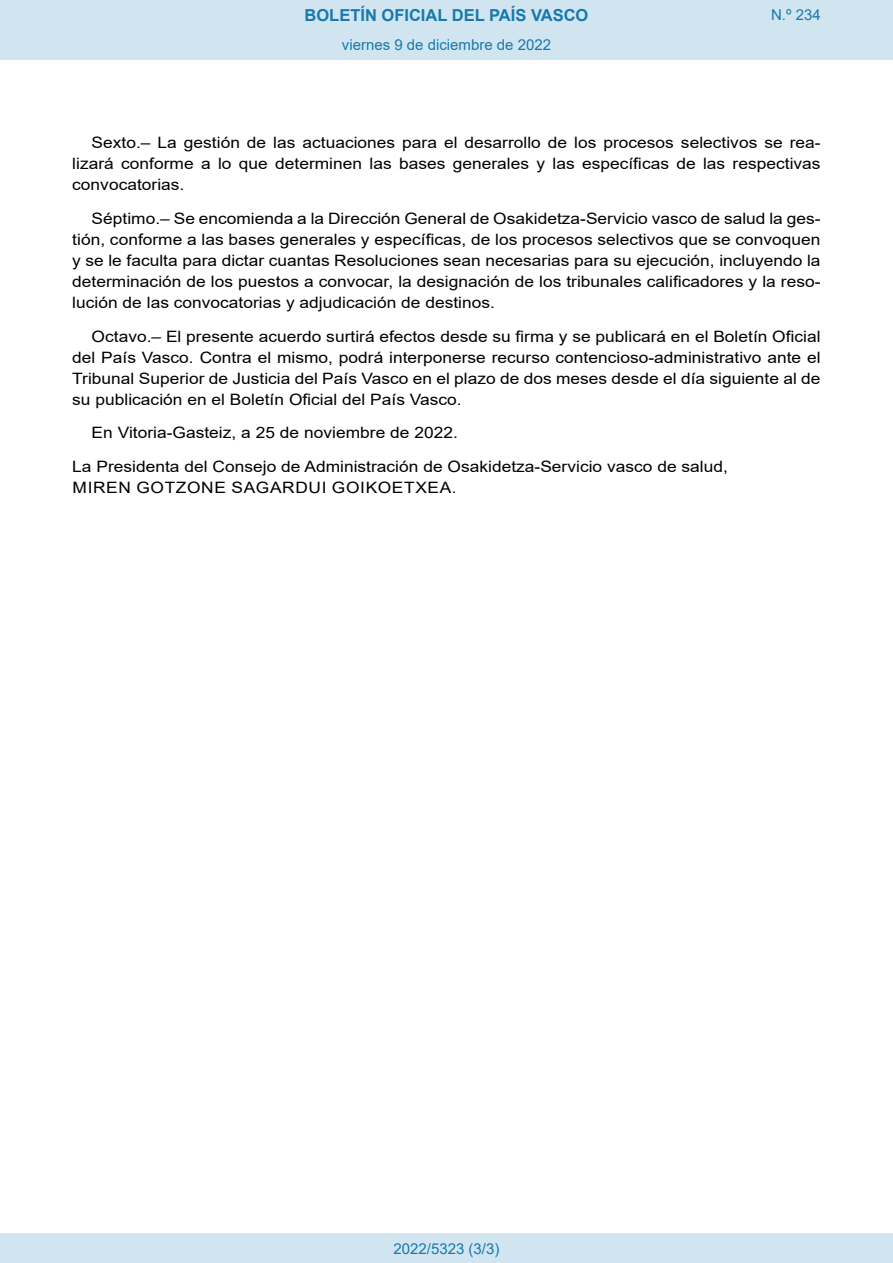
<style>
.page{position:relative;width:893px;height:1263px;background:#fff}
.page>*{position:absolute;margin:0;border:0;box-sizing:border-box;transform-origin:0 0}
.t1{font:700 16.5px "Arial";color:#1879ad}
.BOPVDetalle{font:15.6px/21px "Arial";color:#000;text-align:justify;scale:1.11 1}
.BOPVFirmaPuesto{font:15.6px "Arial";color:#000;scale:1.11 1}
.BOPVFirmaLugFec{font:15.6px "Arial";color:#000;scale:1.11 1}
.BOPVFirmaNombre{font:15.6px "Arial";letter-spacing:.035em;color:#000;scale:1.11 1}
.Paginacion_Centro{font:15px "Arial";color:#1879ad}
</style>
<div class="page">
<div style="left:0;top:0;width:893px;height:60px;background:#d0e5f0"></div>
<div style="left:0;top:1233px;width:893px;height:30px;background:#d0e5f0"></div>
<p class="t1" style="left:305px;top:3px;width:285px">BOLETÍN OFICIAL DEL PAÍS VASCO</p>
<p class="Paginacion_Centro" style="left:342px;top:35px;width:211px">viernes 9 de diciembre de 2022</p>
<p class="Paginacion_Centro" style="left:771px;top:5px;width:51px">N.º 234</p>
<p class="BOPVDetalle" style="left:72px;top:132px;width:676px;text-indent:19px">Sexto.– La gestión de las actuaciones para el desarrollo de los procesos selectivos se rea&shy;lizará conforme a lo que determinen las bases generales y las específicas de las respectivas convocatorias.</p>
<p class="BOPVDetalle" style="left:72px;top:208px;width:676px;text-indent:19px">Séptimo.– Se encomienda a la Dirección General de Osakidetza-Servicio vasco de salud la ges&shy;tión, conforme a las bases generales y específicas, de los procesos selectivos que se convoquen y se le faculta para dictar cuantas Resoluciones sean necesarias para su ejecución, incluyendo la determinación de los puestos a convocar, la designación de los tribunales calificadores y la reso&shy;lución de las convocatorias y adjudicación de destinos.</p>
<p class="BOPVDetalle" style="left:72px;top:326px;width:676px;text-indent:19px">Octavo.– El presente acuerdo surtirá efectos desde su firma y se publicará en el Boletín Oficial del País Vasco. Contra el mismo, podrá interponerse recurso contencioso-administrativo ante el Tribunal Superior de Justicia del País Vasco en el plazo de dos meses desde el día siguiente al de su publicación en el Boletín Oficial del País Vasco.</p>
<p class="BOPVFirmaLugFec" style="left:92px;top:422px;width:331px">En Vitoria-Gasteiz, a 25 de noviembre de 2022.</p>
<p class="BOPVFirmaPuesto" style="left:72px;top:456px;width:592px">La Presidenta del Consejo de Administración de Osakidetza-Servicio vasco de salud,</p>
<p class="BOPVFirmaNombre" style="left:73px;top:477px;width:347px">MIREN GOTZONE SAGARDUI GOIKOETXEA.</p>
<p class="Paginacion_Centro" style="left:393px;top:1238px;width:107px">2022/5323 (3/3)</p>
</div>
